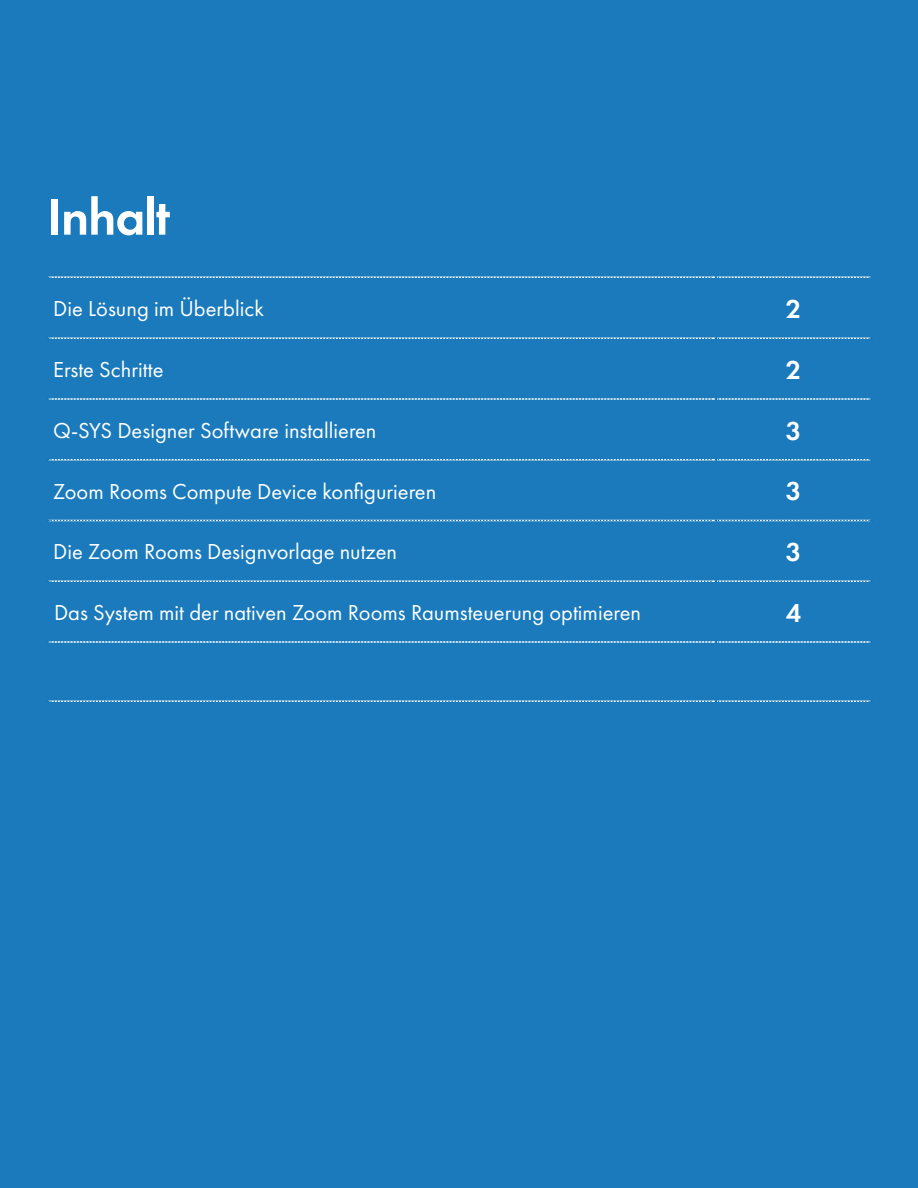
<style>
.page{position:relative;width:918px;height:1188px;background:#1a7abc}
.page>*{position:absolute;margin:0;border:0;box-sizing:border-box;transform-origin:0 0}
.t1{font:600 52.8px "Futura PT";letter-spacing:-.02em;color:#fff}
.equip_list_model{font:600 27px "Futura PT";color:#fff}
.t2{font:22.5px "Futura PT";color:#fff}
</style>
<div class="page">
<svg style="left:48px;top:276px;width:824px;height:2px;background:#8dbede"></svg>
<svg style="left:48px;top:338px;width:824px;height:1px"></svg>
<svg style="left:48px;top:398px;width:824px;height:2px;background:#90bfde"></svg>
<svg style="left:48px;top:459px;width:824px;height:1px"></svg>
<svg style="left:48px;top:520px;width:824px;height:1px"></svg>
<svg style="left:48px;top:580px;width:824px;height:2px;background:#89bbdc"></svg>
<svg style="left:48px;top:641px;width:824px;height:2px;background:#90bfde"></svg>
<svg style="left:48px;top:700px;width:824px;height:2px;background:#89bbdc"></svg>
<p class="t1" style="left:47px;top:184px;width:124px">Inhalt</p>
<p class="t2" style="left:53px;top:295px;width:212px">Die Lösung im Überblick</p>
<p class="equip_list_model" style="left:786px;top:292px;width:17px">2</p>
<p class="t2" style="left:53px;top:356px;width:112px">Erste Schritte</p>
<p class="equip_list_model" style="left:786px;top:353px;width:17px">2</p>
<p class="t2" style="left:53px;top:417px;width:325px">Q-SYS Designer Software installieren</p>
<p class="equip_list_model" style="left:786px;top:414px;width:17px">3</p>
<p class="t2" style="left:53px;top:478px;width:385px">Zoom Rooms Compute Device konfigurieren</p>
<p class="equip_list_model" style="left:786px;top:475px;width:17px">3</p>
<p class="t2" style="left:53px;top:539px;width:345px">Die Zoom Rooms Designvorlage nutzen</p>
<p class="equip_list_model" style="left:786px;top:535px;width:17px">3</p>
<p class="t2" style="left:54px;top:599px;width:589px">Das System mit der nativen Zoom Rooms Raumsteuerung optimieren</p>
<p class="equip_list_model" style="left:786px;top:596px;width:17px">4</p>
</div>
